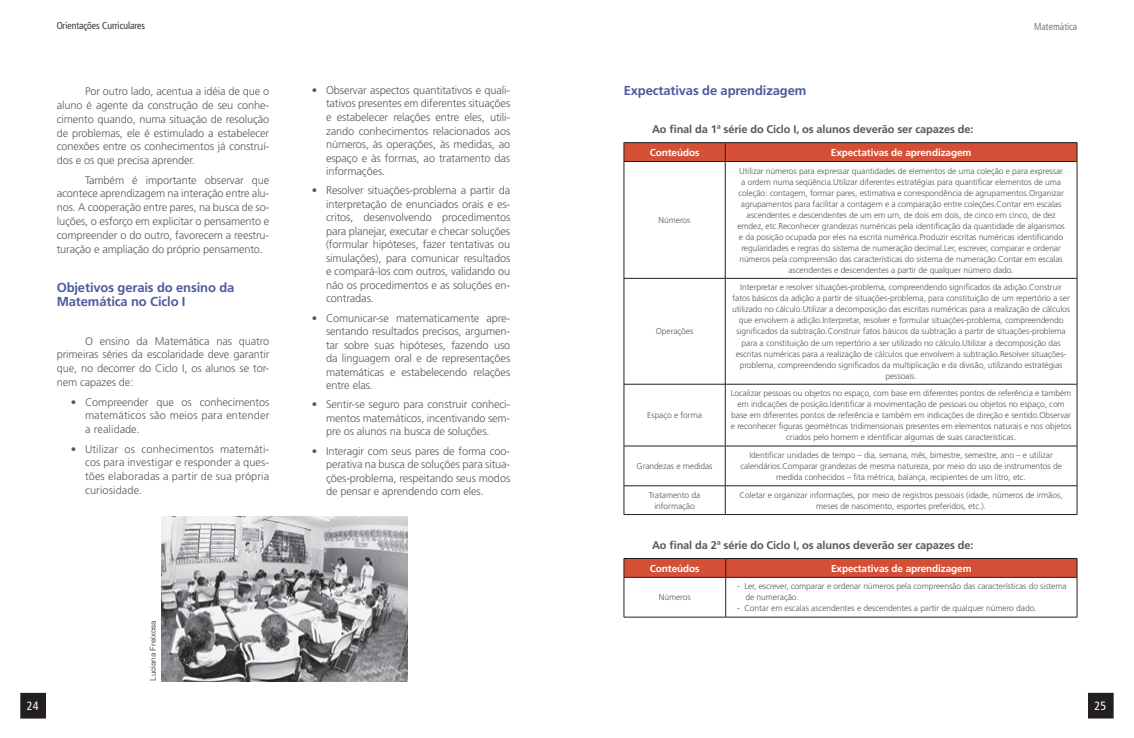
<style>
.page{position:relative;width:1134px;height:738px;background:#fff}
.page>*{position:absolute;margin:0;border:0;box-sizing:border-box;transform-origin:0 0}
.t1{font:700 13px/13.8px "Frutiger LT Std";letter-spacing:-.01em;color:#4d5a9e}
.t2{font:condensed 12px "Frutiger LT Std";color:#fff}
.t3{font:300 11px/13.5px "Frutiger LT Std";letter-spacing:-.01em;color:#57585a;text-align:justify}
.t4{font:700 11px "Frutiger LT Std";letter-spacing:-.01em;color:#57585a}
.t5{font:700 10px "Frutiger LT Std";letter-spacing:-.01em;color:#fff}
.t6{font:300 condensed 10px "Frutiger LT Std";color:#57585a}
.t7{font:300 8.5px/11px "Frutiger LT Std";letter-spacing:-.01em;color:#57585a;text-align:center}
.t8{font:8px "Helvetica 55 Roman";color:#57585a}
</style>
<div class="page">
<div style="left:21px;top:692px;width:24px;height:25px;background:#231f20"></div>
<div style="left:20px;top:692px;width:26px;height:26px;border:1px solid #231f20"></div>
<div style="left:1088px;top:692px;width:25px;height:25px;background:#231f20"></div>
<div style="left:1088px;top:692px;width:26px;height:26px;border:1px solid #231f20"></div>
<img style="left:161px;top:516px;width:246px;height:164px">
<svg style="left:624px;top:142px;width:454px;height:19px;background:#ca4c36"></svg>
<hr style="left:624px;top:161px;width:101px;height:1px;background:#231f20">
<hr style="left:624px;top:162px;width:1px;height:116px;background:#231f20">
<hr style="left:725px;top:161px;width:352px;height:1px;background:#231f20">
<hr style="left:725px;top:162px;width:1px;height:116px;background:#231f20">
<hr style="left:1077px;top:162px;width:1px;height:116px;background:#231f20">
<hr style="left:624px;top:278px;width:101px;height:1px;background:#231f20">
<hr style="left:624px;top:278px;width:1px;height:105px;background:#231f20">
<hr style="left:725px;top:278px;width:352px;height:1px;background:#231f20">
<hr style="left:725px;top:278px;width:1px;height:105px;background:#231f20">
<hr style="left:1077px;top:278px;width:1px;height:105px;background:#231f20">
<hr style="left:624px;top:383px;width:101px;height:1px;background:#231f20">
<hr style="left:624px;top:384px;width:1px;height:61px;background:#231f20">
<hr style="left:725px;top:383px;width:352px;height:1px;background:#231f20">
<hr style="left:725px;top:384px;width:1px;height:61px;background:#231f20">
<hr style="left:1077px;top:384px;width:1px;height:61px;background:#231f20">
<hr style="left:624px;top:445px;width:101px;height:1px;background:#231f20">
<hr style="left:624px;top:446px;width:1px;height:39px;background:#231f20">
<hr style="left:725px;top:445px;width:352px;height:1px;background:#231f20">
<hr style="left:725px;top:446px;width:1px;height:39px;background:#231f20">
<hr style="left:1077px;top:446px;width:1px;height:39px;background:#231f20">
<hr style="left:624px;top:485px;width:101px;height:1px;background:#231f20">
<svg style="left:624px;top:485px;width:1px;height:29px"></svg>
<hr style="left:725px;top:485px;width:352px;height:1px;background:#231f20">
<svg style="left:725px;top:485px;width:1px;height:29px"></svg>
<svg style="left:1077px;top:485px;width:1px;height:29px"></svg>
<hr style="left:624px;top:514px;width:101px;height:1px;background:#231f20">
<hr style="left:725px;top:514px;width:352px;height:1px;background:#231f20">
<div style="left:624px;top:558px;width:454px;height:19px;background:#d54f37"></div>
<hr style="left:624px;top:576px;width:102px;height:1px;background:#231f20">
<hr style="left:624px;top:577px;width:1px;height:39px;background:#231f20">
<hr style="left:726px;top:576px;width:351px;height:1px;background:#231f20">
<hr style="left:725px;top:577px;width:1px;height:39px;background:#231f20">
<hr style="left:1077px;top:577px;width:1px;height:39px;background:#231f20">
<hr style="left:624px;top:616px;width:102px;height:1px;background:#231f20">
<hr style="left:726px;top:616px;width:351px;height:1px;background:#231f20">
<p class="t6" style="left:57px;top:20px;width:90px">Orientações Curriculares</p>
<p class="t3" style="left:57px;top:84px;width:214px;line-height:13.8px;text-indent:28px">Por outro lado, acentua a idéia de que o aluno é agente da construção de seu conhe&shy;cimento quando, numa situação de resolução de problemas, ele é estimulado a estabelecer conexões entre os conhecimentos já construí&shy;dos e os que precisa aprender.</p>
<p class="t3" style="left:57px;top:173px;width:214px;line-height:13.8px;text-indent:28px">Também é importante observar que acontece aprendizagem na interação entre alu&shy;nos. A cooperação entre pares, na busca de so&shy;luções, o esforço em explicitar o pensamento e compreender o do outro, favorecem a reestru&shy;turação e ampliação do próprio pensamento.</p>
<p class="t1" style="left:57px;top:280px;width:179px">Objetivos gerais do ensino da<br>Matemática no Ciclo I</p>
<p class="t3" style="left:57px;top:334px;width:214px;line-height:13.8px;text-indent:28px">O ensino da Matemática nas quatro primeiras séries da escolaridade deve garantir que, no decorrer do Ciclo I, os alunos se tor&shy;nem capazes de:</p>
<p class="t3" style="left:85px;top:394px;width:186px;line-height:13.8px;text-indent:-14px">• Compreender que os conhecimentos matemáticos são meios para entender a realidade.</p>
<p class="t3" style="left:85px;top:442px;width:186px;line-height:13.8px;text-indent:-14px">• Utilizar os conhecimentos matemáti&shy;cos para investigar e responder a ques&shy;tões elaboradas a partir de sua própria curiosidade.</p>
<p class="t3" style="left:326px;top:83px;width:186px;text-indent:-14px">• Observar aspectos quantitativos e quali&shy;tativos presentes em diferentes situações e estabelecer relações entre eles, utili&shy;zando conhecimentos relacionados aos números, às operações, às medidas, ao espaço e às formas, ao tratamento das informações.</p>
<p class="t3" style="left:326px;top:184px;width:186px;text-indent:-14px">• Resolver situações-problema a partir da interpretação de enunciados orais e es&shy;critos, desenvolvendo procedimentos para planejar, executar e checar soluções (formular hipóteses, fazer tentativas ou simulações), para comunicar resultados e compará-los com outros, validando ou não os procedimentos e as soluções en&shy;contradas.</p>
<p class="t3" style="left:326px;top:311px;width:186px;text-indent:-14px">• Comunicar-se matematicamente apre&shy;sentando resultados precisos, argumen&shy;tar sobre suas hipóteses, fazendo uso da linguagem oral e de representações matemáticas e estabelecendo relações entre elas.</p>
<p class="t3" style="left:326px;top:397px;width:186px;text-indent:-14px">• Sentir-se seguro para construir conheci&shy;mentos matemáticos, incentivando sem&shy;pre os alunos na busca de soluções.</p>
<p class="t3" style="left:326px;top:444px;width:186px;text-indent:-14px">• Interagir com seus pares de forma coo&shy;perativa na busca de soluções para situa&shy;ções-problema, respeitando seus modos de pensar e aprendendo com eles.</p>
<h2 class="t2" style="left:27px;top:698px;width:13px">24</h2>
<p class="t8" style="left:148px;top:680px;width:62px;rotate:-90deg">Luciana Freixosa</p>
<p class="t1" style="left:624px;top:83px;width:184px">Expectativas de aprendizagem</p>
<p class="t4" style="left:652px;top:122px;width:323px">Ao final da 1ª série do Ciclo I, os alunos deverão ser capazes de:</p>
<p class="t5" style="left:650px;top:146px;width:51px">Conteúdos</p>
<p class="t5" style="left:831px;top:146px;width:142px">Expectativas de aprendizagem</p>
<p class="t6" style="left:1034px;top:20px;width:45px">Matemática</p>
<p class="t7" style="left:659px;top:215px;width:33px">Números</p>
<p class="t7" style="left:656px;top:326px;width:39px">Operações</p>
<p class="t7" style="left:647px;top:409px;width:56px">Espaço e forma</p>
<p class="t7" style="left:737px;top:165px;width:329px">Utilizar números para expressar quantidades de elementos de uma coleção e para expressar a ordem numa seqüência.Utilizar diferentes estratégias para quantificar elementos de uma coleção: contagem, formar pares, estimativa e correspondência de agrupamentos.Organizar agrupamentos para facilitar a contagem e a comparação entre coleções.Contar em escalas ascendentes e descendentes de um em um, de dois em dois, de cinco em cinco, de dez emdez, etc.Reconhecer grandezas numéricas pela identificação da quantidade de algarismos e da posição ocupada por eles na escrita numérica.Produzir escritas numéricas identificando regularidades e regras do sistema de numeração decimal.Ler, escrever, comparar e ordenar números pela compreensão das características do sistema de numeração.Contar em escalas ascendentes e descendentes a partir de qualquer número dado.</p>
<p class="t7" style="left:732px;top:282px;width:339px">Interpretar e resolver situações-problema, compreendendo significados da adição.Construir fatos básicos da adição a partir de situações-problema, para constituição de um repertório a ser utilizado no cálculo.Utilizar a decomposição das escritas numéricas para a realização de cálculos que envolvem a adição.Interpretar, resolver e formular situações-problema, compreendendo significados da subtração.Construir fatos básicos da subtração a partir de situações-problema para a constituição de um repertório a ser utilizado no cálculo.Utilizar a decomposição das escritas numéricas para a realização de cálculos que envolvem a subtração.Resolver situações&shy;problema, compreendendo significados da multiplicação e da divisão, utilizando estratégias pessoais.</p>
<p class="t7" style="left:731px;top:387px;width:342px">Localizar pessoas ou objetos no espaço, com base em diferentes pontos de referência e também em indicações de posição.Identificar a movimentação de pessoas ou objetos no espaço, com base em diferentes pontos de referência e também em indicações de direção e sentido.Observar e reconhecer figuras geométricas tridimensionais presentes em elementos naturais e nos objetos criados pelo homem e identificar algumas de suas características.</p>
<p class="t7" style="left:637px;top:460px;width:77px">Grandezas e medidas</p>
<p class="t7" style="left:740px;top:449px;width:323px">Identificar unidades de tempo – dia, semana, mês, bimestre, semestre, ano – e utilizar calendários.Comparar grandezas de mesma natureza, por meio do uso de instrumentos de medida conhecidos – fita métrica, balança, recipientes de um litro, etc.</p>
<p class="t7" style="left:649px;top:489px;width:53px">Tratamento da informação</p>
<p class="t7" style="left:740px;top:489px;width:325px">Coletar e organizar informações, por meio de registros pessoais (idade, números de irmãos, meses de nascimento, esportes preferidos, etc.).</p>
<p class="t4" style="left:652px;top:538px;width:323px">Ao final da 2ª série do Ciclo I, os alunos deverão ser capazes de:</p>
<p class="t5" style="left:650px;top:562px;width:51px">Conteúdos</p>
<p class="t5" style="left:831px;top:562px;width:142px">Expectativas de aprendizagem</p>
<p class="t7" style="left:659px;top:591px;width:33px">Números</p>
<p class="t7" style="left:745px;top:580px;width:323px;text-align:left;text-indent:-9px">- Ler, escrever, comparar e ordenar números pela compreensão das características do sistema de numeração.</p>
<p class="t7" style="left:737px;top:602px;width:301px">- Contar em escalas ascendentes e descendentes a partir de qualquer número dado.</p>
<h2 class="t2" style="left:1094px;top:698px;width:13px">25</h2>
</div>
